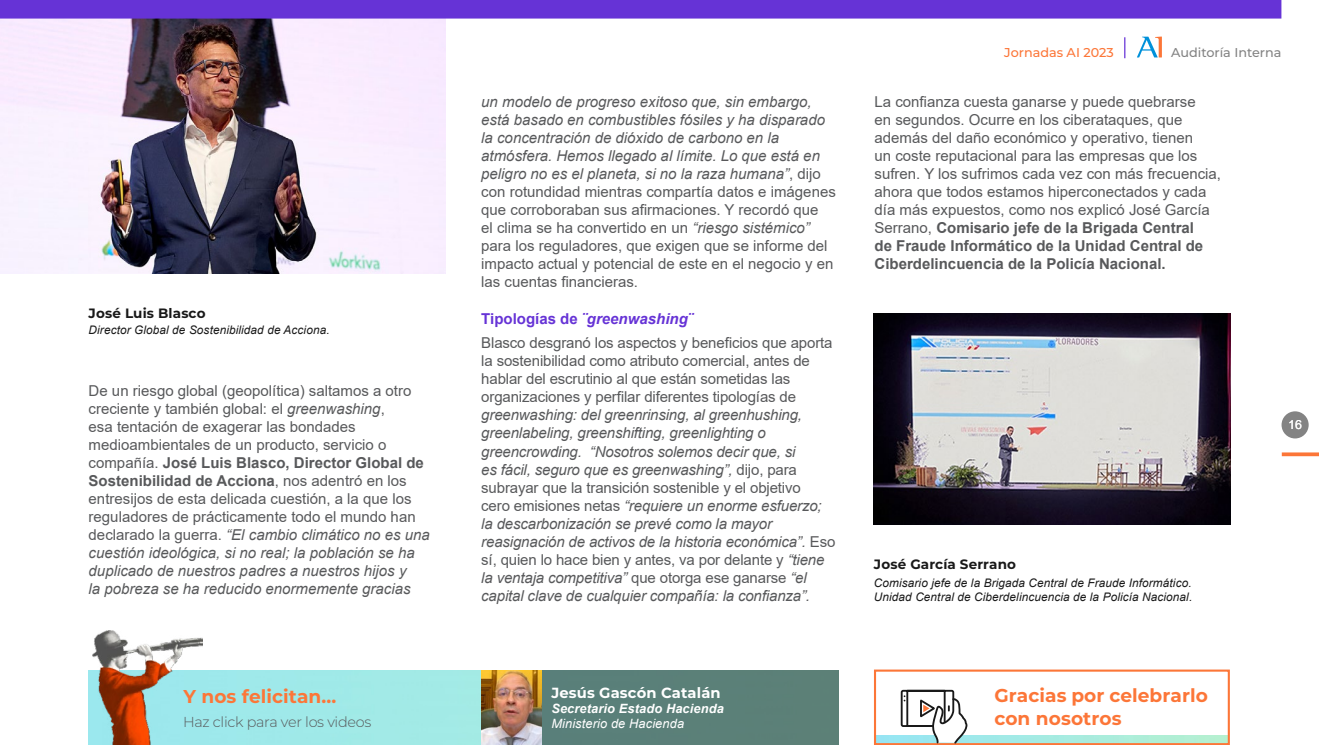
<style>
.page{position:relative;width:1319px;height:745px;background:#fff}
.page>*{position:absolute;margin:0;border:0;box-sizing:border-box;transform-origin:0 0}
.t1{font:700 18.5px/22.9px "Montserrat";letter-spacing:.005em;color:#fc7638}
.t2{font:15px/18px "Arial";color:#58595b}
.t3{font:italic 15px/18px "Arial";letter-spacing:-.01em;color:#58595b}
.t4{font:700 14.62px "Montserrat";letter-spacing:.01em;color:#fff}
.t5{font:300 14.38px "Montserrat";letter-spacing:-.02em;color:#58595b}
.t6{font:700 13.5px "Montserrat";letter-spacing:.01em;color:#191919}
.t7{font:italic 700 12.75px "Arial";letter-spacing:.01em;color:#fff}
.t8{font:italic 12.75px "Arial";letter-spacing:.01em;color:#fff}
.t9{font:500 12.75px "Montserrat";color:#838383}
.t10{font:500 12.75px "Montserrat";color:#fc7638}
.t11{font:12.5px "Arial";color:#fff}
.t12{font:italic 11.75px/14.1px "Arial";letter-spacing:.01em;color:#191919}
.s1{font-style:italic}
.s2{font-weight:700}
.s3{font-weight:700;color:#6633d6}
.s4{font-weight:700;font-style:italic;color:#6633d6}
.s5{font-style:normal}
</style>
<div class="page">
<svg style="left:1137px;top:36px;width:24px;height:21px"></svg>
<img style="left:0;top:19px;width:445px;height:255px">
<div style="left:1281px;top:411px;width:27px;height:27px;background:#838383;border-radius:50%"></div>
<svg style="left:1281px;top:452px;width:37px;height:4px"></svg>
<img style="left:88px;top:630px;width:114px;height:114px">
<div style="left:541px;top:669px;width:297px;height:75px;background:#5b8079"></div>
<img style="left:481px;top:670px;width:60px;height:74px">
<div style="left:0;top:0;width:1281px;height:19px;background:#6633d6"></div>
<img style="left:873px;top:314px;width:357px;height:210px">
<hr style="left:1123px;top:37px;width:2px;height:21px;background:#6633d6">
<div style="left:873px;top:669px;width:356px;height:75px;border:2px solid #fc7638"></div>
<svg style="left:899px;top:689px;width:70px;height:55px"></svg>
<p class="t6" style="left:89px;top:303px;width:118px">José Luis Blasco</p>
<p class="t12" style="left:89px;top:323px;width:242px">Director Global de Sostenibilidad de Acciona.</p>
<p class="t2" style="left:89px;top:381px;width:342px">De un riesgo global (geopolítica) saltamos a otro creciente y también global: el <span class="s1">greenwashing</span>,<br>esa tentación de exagerar las bondades medioambientales de un producto, servicio o compañía. <span class="s2">José Luis Blasco, Director Global de Sostenibilidad de Acciona</span>, nos adentró en los entresijos de esta delicada cuestión, a la que los reguladores de prácticamente todo el mundo han declarado la guerra. <span class="s1">“El cambio climático no es una cuestión ideológica, si no real; la población se ha duplicado de nuestros padres a nuestros hijos y<br>la pobreza se ha reducido enormemente gracias</span></p>
<p class="t1" style="left:183px;top:683px;width:154px">Y nos felicitan...</p>
<p class="t2" style="left:481px;top:93px;width:356px"><span class="s1">un modelo de progreso exitoso que, sin embargo, está basado en combustibles fósiles y ha disparado la concentración de dióxido de carbono en la atmósfera. Hemos llegado al límite. Lo que está en peligro no es el planeta, si no la raza humana”</span>, dijo con rotundidad mientras compartía datos e imágenes que corroboraban sus afirmaciones. Y recordó que<br>el clima se ha convertido en un <span class="s1">“riesgo sistémico” </span>para los reguladores, que exigen que se informe del impacto actual y potencial de este en el negocio y en las cuentas financieras.</p>
<p class="t2" style="left:481px;top:306px;width:353px;line-height:24.2px"><span class="s3">Tipologías de</span> <span class="s4">¨greenwashing¨<br></span>Blasco desgranó los aspectos y beneficios que aporta</p>
<p class="t2" style="left:481px;top:352px;width:330px">la sostenibilidad como atributo comercial, antes de hablar del escrutinio al que están sometidas las organizaciones y perfilar diferentes tipologías de</p>
<p class="t3" style="left:481px;top:406px;width:355px">greenwashing: del greenrinsing, al greenhushing, greenlabeling, greenshifting, greenlighting o greencrowding. “Nosotros solemos decir que, si<br>es fácil, seguro que es greenwashing”, <span class="s5">dijo, para subrayar que la transición sostenible y el objetivo<br>cero emisiones netas</span> “requiere un enorme esfuerzo; la descarbonización se prevé como la mayor reasignación de activos de la historia económica”. <span class="s5">Eso sí, quien lo hace bien y antes, va por delante y</span> “tiene la ventaja competitiva” <span class="s5">que otorga ese ganarse</span> “el capital clave de cualquier compañía: la confianza”.</p>
<p class="t4" style="left:551px;top:681px;width:171px">Jesús Gascón Catalán</p>
<p class="t7" style="left:551px;top:699px;width:174px">Secretario Estado Hacienda</p>
<p class="t5" style="left:183px;top:712px;width:190px">Haz click para ver los videos</p>
<p class="t8" style="left:551px;top:715px;width:134px">Ministerio de Hacienda</p>
<p class="t10" style="left:1004px;top:44px;width:111px">Jornadas AI 2023</p>
<p class="t9" style="left:1170px;top:44px;width:112px">Auditoría Interna</p>
<p class="t2" style="left:874px;top:93px;width:348px">La confianza cuesta ganarse y puede quebrarse<br>en segundos. Ocurre en los ciberataques, que además del daño económico y operativo, tienen<br>un coste reputacional para las empresas que los sufren. Y los sufrimos cada vez con más frecuencia, ahora que todos estamos hiperconectados y cada día más expuestos, como nos explicó José García Serrano, <span class="s2">Comisario jefe de la Brigada Central<br>de Fraude Informático de la Unidad Central de Ciberdelincuencia de la Policía Nacional.</span></p>
<p class="t6" style="left:873px;top:553px;width:144px">José García Serrano</p>
<p class="t12" style="left:873px;top:575px;width:320px">Comisario jefe de la Brigada Central de Fraude Informático.<br>Unidad Central de Ciberdelincuencia de la Policía Nacional.</p>
<p class="t1" style="left:994px;top:682px;width:215px">Gracias por celebrarlo con nosotros</p>
<p class="t11" style="left:1287px;top:416px;width:15px">16</p>
</div>
